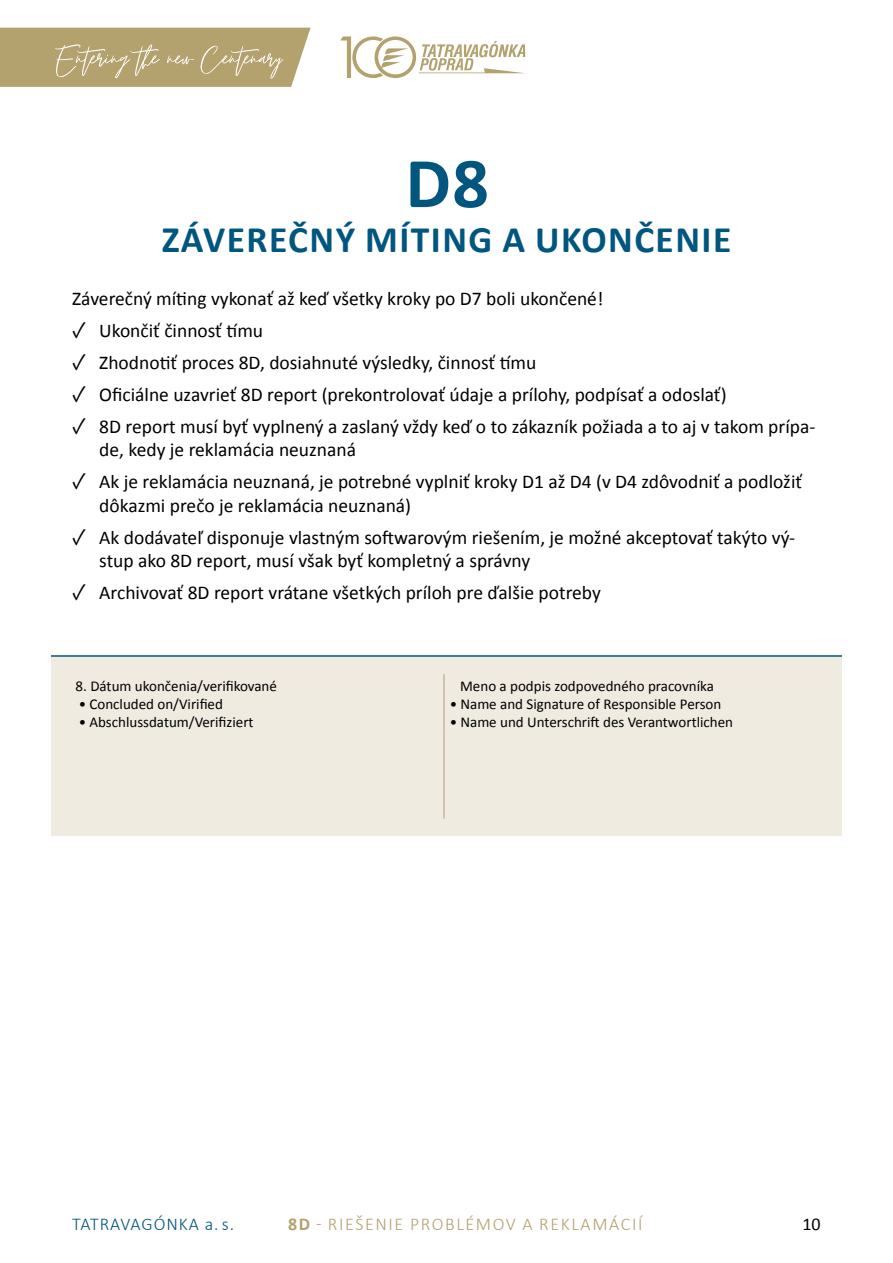
<style>
.page{position:relative;width:893px;height:1263px;background:#fff}
.page>*{position:absolute;margin:0;border:0;box-sizing:border-box;transform-origin:0 0}
.t1{font:700 72px "Calibri";color:#00567f}
.t2{font:700 37.5px "Calibri";letter-spacing:.04em;color:#00567f}
.t3{font:19.5px/23.4px "Calibri";color:#000}
.t4{font:300 18px "Calibri";letter-spacing:.09em;color:#b3a16e}
.t5{font:300 18px "Calibri";letter-spacing:.05em;color:#00567f}
.t6{font:18px "Calibri";color:#000}
.t7{font:15px "Calibri";color:#000}
.s1{font-family:"Acumin Pro"}
.s2{font-weight:700}
</style>
<div class="page">
<svg style="left:340px;top:36px;width:186px;height:42px"></svg>
<svg style="left:0;top:28px;width:311px;height:59px;background:#b8a879"></svg>
<div style="left:51px;top:656px;width:791px;height:179px;background:#efebe1"></div>
<hr style="left:51px;top:655px;width:791px;height:2px;background:#00567f">
<hr style="left:444px;top:674px;width:1px;height:59px;background:#b3a16e">
<hr style="left:444px;top:733px;width:1px;height:86px;background:#b3a16e">
<h1 class="t1" style="left:406px;top:132px;width:85px">D8</h1>
<h2 class="t2" style="left:162px;top:213px;width:571px">ZÁVEREČNÝ MÍTING A UKONČENIE</h2>
<p class="t3" style="left:72px;top:287px;width:533px">Záverečný míting vykonať až keď všetky kroky po D7 boli ukončené!</p>
<p class="t3" style="left:72px;top:318px;width:192px"><span class="s1">✓</span> Ukončiť činnosť tímu</p>
<p class="t3" style="left:72px;top:350px;width:466px"><span class="s1">✓</span> Zhodnotiť proces 8D, dosiahnuté výsledky, činnosť tímu</p>
<p class="t3" style="left:72px;top:382px;width:656px"><span class="s1">✓</span> Oficiálne uzavrieť 8D report (prekontrolovať údaje a prílohy, podpísať a odoslať)</p>
<p class="t3" style="left:99px;top:414px;width:718px;text-indent:-27px"><span class="s1">✓</span> 8D report musí byť vyplnený a zaslaný vždy keď o to zákazník požiada a to aj v takom prípa&shy;de, kedy je reklamácia neuznaná</p>
<p class="t3" style="left:99px;top:469px;width:704px;text-indent:-27px"><span class="s1">✓</span> Ak je reklamácia neuznaná, je potrebné vyplniť kroky D1 až D4 (v D4 zdôvodniť a podložiť dôkazmi prečo je reklamácia neuznaná)</p>
<p class="t3" style="left:99px;top:525px;width:697px;text-indent:-27px"><span class="s1">✓</span> Ak dodávateľ disponuje vlastným softwarovým riešením, je možné akceptovať takýto vý&shy;stup ako 8D report, musí však byť kompletný a správny</p>
<p class="t3" style="left:72px;top:580px;width:530px"><span class="s1">✓</span> Archivovať 8D report vrátane všetkých príloh pre ďalšie potreby</p>
<p class="t7" style="left:76px;top:676px;width:203px">8. Dátum ukončenia/verifikované</p>
<p class="t7" style="left:79px;top:694px;width:145px">• Concluded on/Virified</p>
<p class="t7" style="left:79px;top:712px;width:176px">• Abschlussdatum/Verifiziert</p>
<p class="t7" style="left:460px;top:676px;width:255px">Meno a podpis zodpovedného pracovníka</p>
<p class="t7" style="left:450px;top:694px;width:273px">• Name and Signature of Responsible Person</p>
<p class="t7" style="left:450px;top:712px;width:285px">• Name und Unterschrift des Verantwortlichen</p>
<p class="t5" style="left:72px;top:1212px;width:163px">TATRAVAGÓNKA a. s.</p>
<p class="t4" style="left:288px;top:1212px;width:356px"><span class="s2">8D</span> - RIEŠENIE PROBLÉMOV A REKLAMÁCIÍ</p>
<p class="t6" style="left:802px;top:1211px;width:20px">10</p>
</div>
